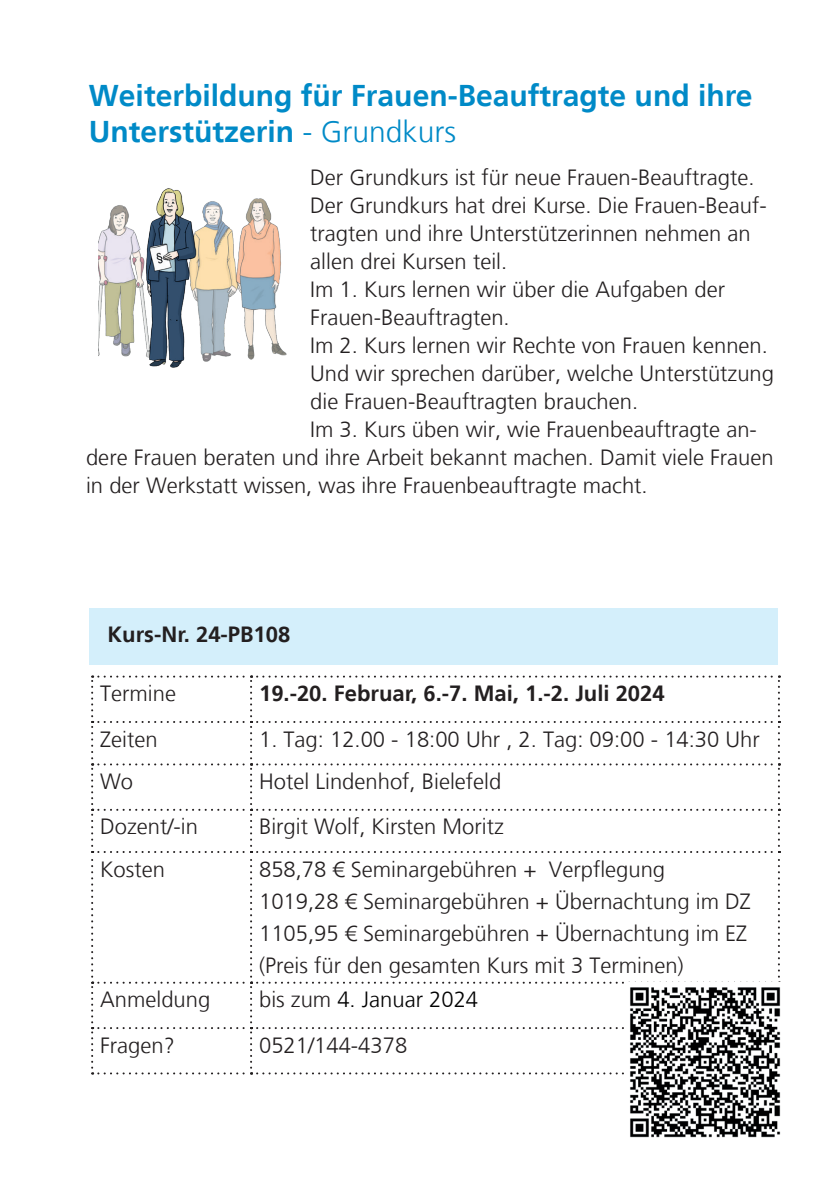
<style>
.page{position:relative;width:840px;height:1191px;background:#fff}
.page>*{position:absolute;margin:0;border:0;box-sizing:border-box;transform-origin:0 0}
.t1{font:700 30px/36px "Frutiger";color:#008ac7}
.t2{font:300 22px/32px "Frutiger";color:#231f20}
.t3{font:700 22px "Frutiger";color:#231f20}
.t4{font:300 22px "Frutiger";color:#000001}
.s1{font-weight:300}
.s2{color:#231f20}
</style>
<div class="page">
<div style="left:89px;top:608px;width:687px;height:57px;background:#d4effb"></div>
<svg style="left:91px;top:675px;width:688px;height:399px"></svg>
<img style="left:98px;top:188px;width:189px;height:180px">
<img style="left:625px;top:982px;width:156px;height:156px">
<h1 class="t1" style="left:89px;top:77px;width:664px">Weiterbildung für Frauen-Beauftragte und ihre<br>Unterstützerin <span class="s1">- Grundkurs</span></h1>
<p class="t2" style="left:310px;top:161px;width:445px">Der Grundkurs ist für neue Frauen-Beauftragte.</p>
<p class="t2" style="left:310px;top:189px;width:457px">Der Grundkurs hat drei Kurse. Die Frauen-Beauf-</p>
<p class="t2" style="left:310px;top:217px;width:442px">tragten und ihre Unterstützerinnen nehmen an</p>
<p class="t2" style="left:310px;top:245px;width:198px">allen drei Kursen teil.</p>
<p class="t2" style="left:310px;top:273px;width:416px">Im 1. Kurs lernen wir über die Aufgaben der</p>
<p class="t2" style="left:310px;top:301px;width:201px">Frauen-Beauftragten.</p>
<p class="t2" style="left:310px;top:329px;width:459px">Im 2. Kurs lernen wir Rechte von Frauen kennen.</p>
<p class="t2" style="left:310px;top:357px;width:465px">Und wir sprechen darüber, welche Unterstützung</p>
<p class="t2" style="left:310px;top:385px;width:329px">die Frauen-Beauftragten brauchen.</p>
<p class="t2" style="left:310px;top:413px;width:448px">Im 3. Kurs üben wir, wie Frauenbeauftragte an-</p>
<p class="t2" style="left:86px;top:441px;width:688px">dere Frauen beraten und ihre Arbeit bekannt machen. Damit viele Frauen</p>
<p class="t2" style="left:86px;top:469px;width:563px">in der Werkstatt wissen, was ihre Frauenbeauftragte macht.</p>
<p class="t3" style="left:107px;top:621px;width:184px">Kurs-Nr. 24-PB108</p>
<p class="t2" style="left:100px;top:678px;width:77px">Termine</p>
<p class="t3" style="left:259px;top:680px;width:407px">19.-20. Februar, 6.-7. Mai, 1.-2. Juli 2024</p>
<p class="t2" style="left:100px;top:723px;width:59px">Zeiten</p>
<p class="t2" style="left:259px;top:723px;width:502px">1. Tag: 12.00 - 18:00 Uhr , 2. Tag: 09:00 - 14:30 Uhr</p>
<p class="t2" style="left:100px;top:765px;width:34px">Wo</p>
<p class="t2" style="left:259px;top:765px;width:244px">Hotel Lindenhof, Bielefeld</p>
<p class="t2" style="left:100px;top:811px;width:99px">Dozent/-in</p>
<p class="t2" style="left:259px;top:811px;width:246px">Birgit Wolf, Kirsten Moritz</p>
<p class="t2" style="left:100px;top:853px;width:66px">Kosten</p>
<p class="t2" style="left:259px;top:853px;width:493px">858,78 € Seminargebühren + Verpflegung<br>1019,28 € Seminargebühren + Übernachtung im DZ 1105,95 € Seminargebühren + Übernachtung im EZ (Preis für den gesamten Kurs mit 3 Terminen)</p>
<p class="t2" style="left:100px;top:984px;width:112px">Anmeldung</p>
<p class="t4" style="left:259px;top:987px;width:220px"><span class="s2">bis zum</span> 4. Januar 2024</p>
<p class="t2" style="left:100px;top:1029px;width:76px">Fragen?</p>
<p class="t2" style="left:259px;top:1029px;width:149px">0521/144-4378</p>
</div>
